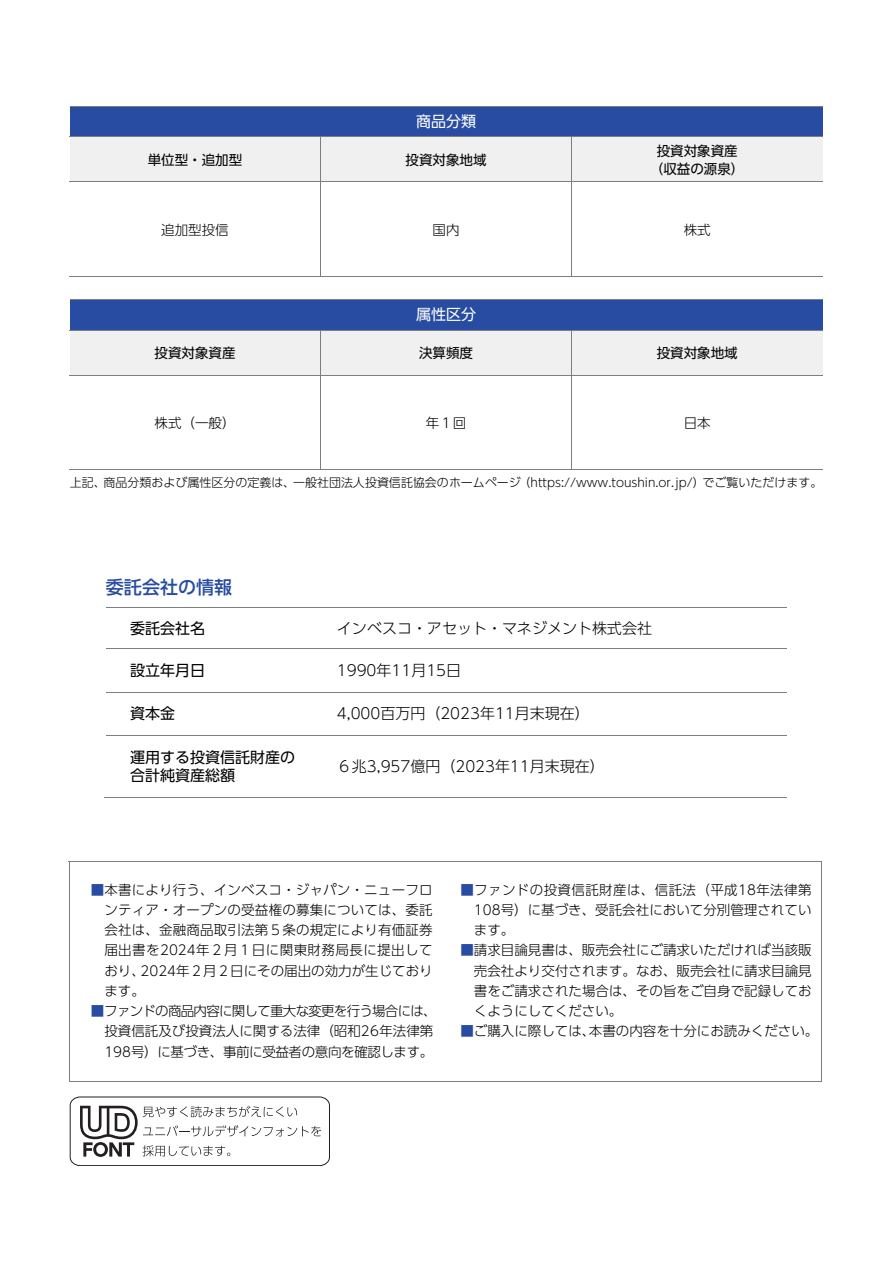
<style>
.page{position:relative;width:893px;height:1263px;background:#fff}
.page>*{position:absolute;margin:0;border:0;box-sizing:border-box;transform-origin:0 0}
.t1{font:500 18px "UD Shin Go Pr 6 N";color:#274ca1}
.t2{font:300 15px "UD Shin Go Pr 6 N";color:#000}
.t3{font:15px/18px "UD Shin Go Pr 6 N";color:#000}
.t4{font:15px "UD Shin Go Pr 6 N";color:#fff}
.t5{font:300 13.5px/20.2px "UD Shin Go Pr 6 N";color:#000;text-align:justify}
.t6{font:300 13.5px/20.2px "UD Shin Go Pr 6 N";letter-spacing:-.025em;color:#000}
.t7{font:13.5px/18px "UD Shin Go Pr 6 N";color:#000;text-align:center}
.t8{font:300 12px "UD Shin Go Pr 6 N";color:#000}
.s1{color:#274ca1}
</style>
<div class="page">
<div style="left:70px;top:106px;width:752px;height:30px;background:#274ca1"></div>
<hr style="left:70px;top:106px;width:752px;height:1px;background:#7c7e82">
<div style="left:70px;top:137px;width:250px;height:45px;background:#f0f0f0"></div>
<div style="left:321px;top:137px;width:250px;height:45px;background:#f0f0f0"></div>
<div style="left:572px;top:137px;width:250px;height:45px;background:#f0f0f0"></div>
<hr style="left:70px;top:136px;width:502px;height:1px;background:#7c7e82">
<hr style="left:572px;top:136px;width:250px;height:1px;background:#7c7e82">
<hr style="left:320px;top:137px;width:1px;height:45px;background:#7c7e82">
<hr style="left:571px;top:137px;width:1px;height:45px;background:#7c7e82">
<hr style="left:70px;top:182px;width:502px;height:1px;background:#7c7e82">
<hr style="left:572px;top:182px;width:250px;height:1px;background:#7c7e82">
<hr style="left:69px;top:276px;width:251px;height:1px;background:#7c7e82">
<hr style="left:320px;top:182px;width:1px;height:95px;background:#7c7e82">
<hr style="left:321px;top:276px;width:250px;height:1px;background:#7c7e82">
<hr style="left:571px;top:182px;width:1px;height:95px;background:#7c7e82">
<hr style="left:572px;top:276px;width:250px;height:1px;background:#7c7e82">
<div style="left:70px;top:300px;width:752px;height:30px;background:#274ca1"></div>
<hr style="left:70px;top:299px;width:752px;height:1px;background:#7c7e82">
<div style="left:70px;top:330px;width:250px;height:45px;background:#f0f0f0"></div>
<div style="left:321px;top:330px;width:250px;height:45px;background:#f0f0f0"></div>
<div style="left:572px;top:330px;width:250px;height:45px;background:#f0f0f0"></div>
<hr style="left:70px;top:330px;width:502px;height:1px;background:#7c7e82">
<hr style="left:572px;top:330px;width:250px;height:1px;background:#7c7e82">
<hr style="left:320px;top:330px;width:1px;height:45px;background:#7c7e82">
<hr style="left:571px;top:330px;width:1px;height:45px;background:#7c7e82">
<hr style="left:70px;top:375px;width:502px;height:1px;background:#7c7e82">
<hr style="left:572px;top:375px;width:250px;height:1px;background:#7c7e82">
<hr style="left:69px;top:469px;width:251px;height:1px;background:#7c7e82">
<hr style="left:320px;top:376px;width:1px;height:94px;background:#7c7e82">
<hr style="left:321px;top:469px;width:250px;height:1px;background:#7c7e82">
<hr style="left:571px;top:376px;width:1px;height:94px;background:#7c7e82">
<hr style="left:572px;top:469px;width:250px;height:1px;background:#7c7e82">
<hr style="left:106px;top:607px;width:680px;height:1px;background:#7c7e82">
<hr style="left:106px;top:648px;width:680px;height:1px;background:#7c7e82">
<hr style="left:106px;top:692px;width:680px;height:1px;background:#7c7e82">
<hr style="left:106px;top:735px;width:680px;height:1px;background:#7c7e82">
<hr style="left:105px;top:797px;width:220px;height:1px;background:#7c7e82">
<hr style="left:324px;top:797px;width:462px;height:1px;background:#7c7e82">
<hr style="left:69px;top:861px;width:753px;height:1px;background:#7c7e82">
<hr style="left:69px;top:862px;width:1px;height:220px;background:#7c7e82">
<hr style="left:69px;top:1081px;width:376px;height:1px;background:#7c7e82">
<hr style="left:444px;top:1081px;width:377px;height:1px;background:#7c7e82">
<hr style="left:821px;top:862px;width:1px;height:220px;background:#7c7e82">
<svg style="left:70px;top:1096px;width:260px;height:70px"></svg>
<p class="t4" style="left:416px;top:109px;width:62px">商品分類</p>
<p class="t7" style="left:148px;top:150px;width:96px">単位型・追加型</p>
<p class="t7" style="left:406px;top:150px;width:82px">投資対象地域</p>
<p class="t7" style="left:650px;top:141px;width:96px">投資対象資産（収益の源泉）</p>
<p class="t5" style="left:161px;top:219px;width:69px">追加型投信</p>
<p class="t5" style="left:433px;top:219px;width:28px">国内</p>
<p class="t5" style="left:684px;top:219px;width:28px">株式</p>
<p class="t4" style="left:416px;top:302px;width:62px">属性区分</p>
<p class="t7" style="left:154px;top:344px;width:82px">投資対象資産</p>
<p class="t7" style="left:419px;top:344px;width:55px">決算頻度</p>
<p class="t7" style="left:657px;top:344px;width:82px">投資対象地域</p>
<p class="t5" style="left:154px;top:412px;width:82px">株式（一般）</p>
<p class="t5" style="left:426px;top:412px;width:42px">年１回</p>
<p class="t5" style="left:684px;top:412px;width:28px">日本</p>
<p class="t8" style="left:70px;top:473px;width:754px">上記、商品分類および属性区分の定義は、一般社団法人投資信託協会のホームページ（https://www.toushin.or.jp/）でご覧いただけます。</p>
<h1 class="t1" style="left:106px;top:573px;width:128px">委託会社の情報</h1>
<p class="t3" style="left:130px;top:619px;width:77px">委託会社名</p>
<p class="t2" style="left:337px;top:616px;width:317px">インベスコ・アセット・マネジメント株式会社</p>
<p class="t3" style="left:130px;top:661px;width:77px">設立年月日</p>
<p class="t2" style="left:337px;top:658px;width:126px">1990年11月15日</p>
<p class="t3" style="left:130px;top:704px;width:47px">資本金</p>
<p class="t2" style="left:337px;top:701px;width:254px">4,000百万円（2023年11月末現在）</p>
<p class="t3" style="left:130px;top:748px;width:167px">運用する投資信託財産の合計純資産総額</p>
<p class="t2" style="left:337px;top:754px;width:269px">６兆3,957億円（2023年11月末現在）</p>
<p class="t5" style="left:104px;top:879px;width:330px;text-indent:-14px"><span class="s1">■</span>本書により行う、インベスコ・ジャパン・ニューフロンティア・オープンの受益権の募集については、委託会社は、金融商品取引法第５条の規定により有価証券届出書を2024年２月１日に関東財務局長に提出しており、2024年２月２日にその届出の効力が生じております。</p>
<p class="t6" style="left:104px;top:1000px;width:334px;text-indent:-14px"><span class="s1">■</span>ファンドの商品内容に関して重大な変更を行う場合には、投資信託及び投資法人に関する法律（昭和26年法律第<br>198号）に基づき、事前に受益者の意向を確認します。</p>
<p class="t5" style="left:474px;top:879px;width:339px;text-indent:-14px"><span class="s1">■</span>ファンドの投資信託財産は、信託法（平成18年法律第108号）に基づき、受託会社において分別管理されています。</p>
<p class="t5" style="left:474px;top:940px;width:339px;text-indent:-14px"><span class="s1">■</span>請求目論見書は、販売会社にご請求いただければ当該販売会社より交付されます。なお、販売会社に請求目論見書をご請求された場合は、その旨をご自身で記録しておくようにしてください。</p>
<p class="t5" style="left:460px;top:1021px;width:360px"><span class="s1">■</span>ご購入に際しては、本書の内容を十分にお読みください。</p>
</div>
